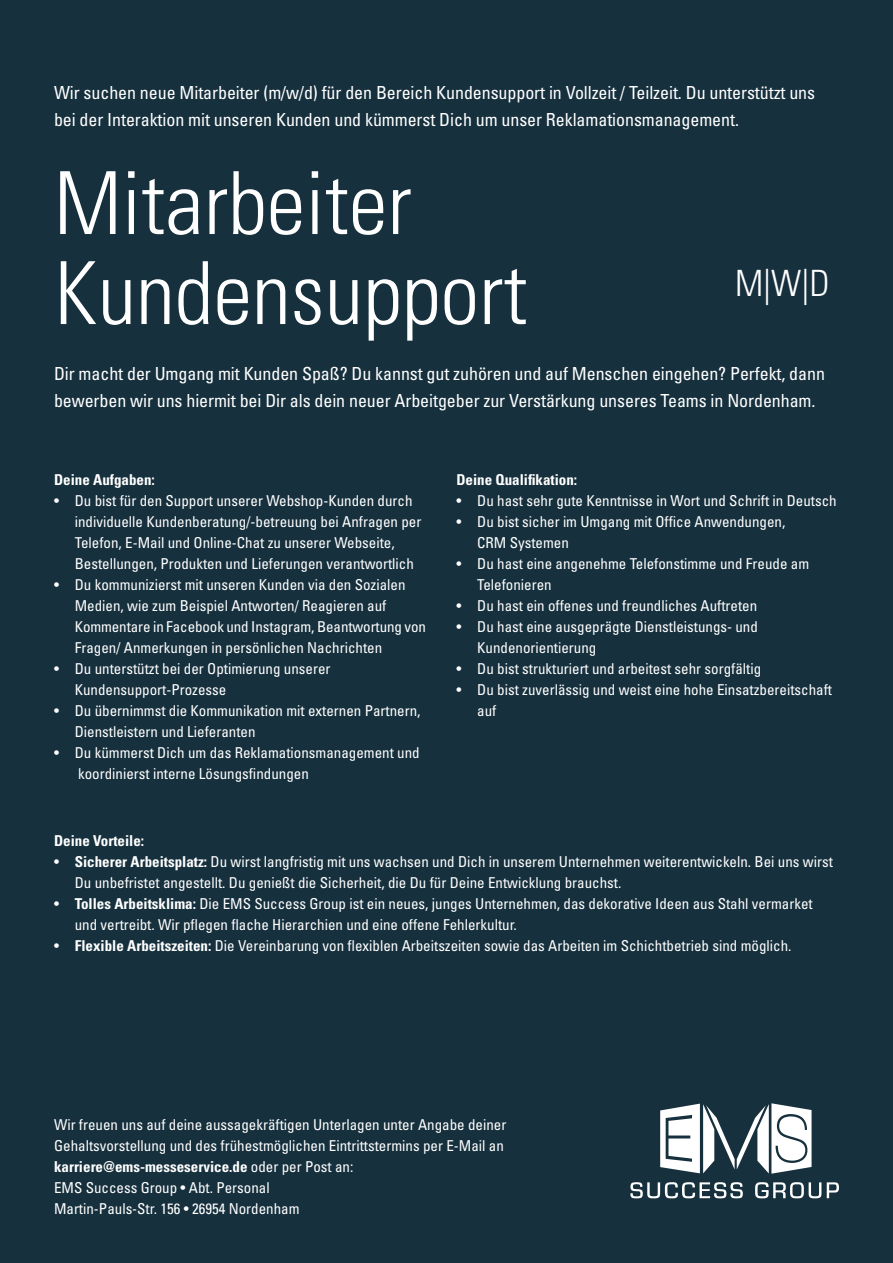
<style>
.page{position:relative;width:893px;height:1263px;background:#16303d}
.page>*{position:absolute;margin:0;border:0;box-sizing:border-box;transform-origin:0 0}
.t1{font:300 condensed 87px "Univers LT Std";color:#fff}
.t2{font:300 condensed 36.15px "Univers LT Std";color:#fff}
.Einleitung{font:condensed 18px/27px "Univers LT Std";letter-spacing:-.005em;color:#fff}
.Einleitung-2{font:condensed 15px/21px "Univers LT Std";color:#fff}
.Einleitung-3{font:700 condensed 15px "Univers LT Std";color:#fff}
.s1{font-weight:700}
</style>
<div class="page">
<svg style="left:660px;top:1103px;width:151px;height:71px"></svg>
<svg style="left:630px;top:1182px;width:113px;height:16px"></svg>
<svg style="left:755px;top:1182px;width:66px;height:16px"></svg>
<svg style="left:827px;top:1182px;width:12px;height:16px"></svg>
<p class="Einleitung" style="left:54px;top:79px;width:763px">Wir suchen neue Mitarbeiter (m/w/d) für den Bereich Kundensupport in Vollzeit / Teilzeit. Du unterstützt uns bei der Interaktion mit unseren Kunden und kümmerst Dich um unser Reklamationsmanagement.</p>
<p class="t1" style="left:54px;top:151px;width:359px">Mitarbeiter</p>
<p class="t1" style="left:54px;top:241px;width:475px">Kundensupport</p>
<p class="t2" style="left:735px;top:262px;width:96px">M|W|D</p>
<p class="Einleitung" style="left:54px;top:360px;width:772px">Dir macht der Umgang mit Kunden Spaß? Du kannst gut zuhören und auf Menschen eingehen? Perfekt, dann bewerben wir uns hiermit bei Dir als dein neuer Arbeitgeber zur Verstärkung unseres Teams in Nordenham.</p>
<p class="Einleitung-3" style="left:54px;top:471px;width:102px">Deine Aufgaben:</p>
<p class="Einleitung-2" style="left:75px;top:490px;width:348px;text-indent:-21px">• Du bist für den Support unserer Webshop-Kunden durch individuelle Kundenberatung/-betreuung bei Anfragen per Telefon, E-Mail und Online-Chat zu unserer Webseite, Bestellungen, Produkten und Lieferungen verantwortlich</p>
<p class="Einleitung-2" style="left:75px;top:574px;width:353px;text-indent:-21px">• Du kommunizierst mit unseren Kunden via den Sozialen Medien, wie zum Beispiel Antworten/ Reagieren auf Kommentare in Facebook und Instagram, Beantwortung von Fragen/ Anmerkungen in persönlichen Nachrichten</p>
<p class="Einleitung-2" style="left:54px;top:658px;width:278px">• Du unterstützt bei der Optimierung unserer</p>
<p class="Einleitung-2" style="left:75px;top:679px;width:153px">Kundensupport-Prozesse</p>
<p class="Einleitung-2" style="left:75px;top:700px;width:347px;text-indent:-21px">• Du übernimmst die Kommunikation mit externen Partnern,<br>Dienstleistern und Lieferanten</p>
<p class="Einleitung-2" style="left:78px;top:742px;width:343px;text-indent:-24px">• Du kümmerst Dich um das Reklamationsmanagement und koordinierst interne Lösungsfindungen</p>
<p class="Einleitung-3" style="left:456px;top:471px;width:122px">Deine Qualifikation:</p>
<p class="Einleitung-2" style="left:456px;top:490px;width:382px">• Du hast sehr gute Kenntnisse in Wort und Schrift in Deutsch</p>
<p class="Einleitung-2" style="left:456px;top:511px;width:331px">• Du bist sicher im Umgang mit Office Anwendungen,</p>
<p class="Einleitung-2" style="left:477px;top:532px;width:93px">CRM Systemen</p>
<p class="Einleitung-2" style="left:477px;top:553px;width:334px;text-indent:-21px">• Du hast eine angenehme Telefonstimme und Freude am<br>Telefonieren</p>
<p class="Einleitung-2" style="left:456px;top:595px;width:302px">• Du hast ein offenes und freundliches Auftreten</p>
<p class="Einleitung-2" style="left:456px;top:616px;width:303px">• Du hast eine ausgeprägte Dienstleistungs- und</p>
<p class="Einleitung-2" style="left:477px;top:637px;width:121px">Kundenorientierung</p>
<p class="Einleitung-2" style="left:456px;top:658px;width:306px">• Du bist strukturiert und arbeitest sehr sorgfältig</p>
<p class="Einleitung-2" style="left:477px;top:679px;width:356px;text-indent:-21px">• Du bist zuverlässig und weist eine hohe Einsatzbereitschaft auf</p>
<p class="Einleitung-3" style="left:54px;top:831px;width:92px">Deine Vorteile:</p>
<p class="Einleitung-2" style="left:75px;top:850px;width:760px;text-indent:-21px">• <span class="s1">Sicherer Arbeitsplatz:</span> Du wirst langfristig mit uns wachsen und Dich in unserem Unternehmen weiterentwickeln. Bei uns wirst<br>Du unbefristet angestellt. Du genießt die Sicherheit, die Du für Deine Entwicklung brauchst.</p>
<p class="Einleitung-2" style="left:54px;top:892px;width:760px">• <span class="s1">Tolles Arbeitsklima:</span> Die EMS Success Group ist ein neues, junges Unternehmen, das dekorative Ideen aus Stahl vermarket</p>
<p class="Einleitung-2" style="left:75px;top:913px;width:444px">und vertreibt. Wir pflegen flache Hierarchien und eine offene Fehlerkultur.</p>
<p class="Einleitung-2" style="left:54px;top:934px;width:739px">• <span class="s1">Flexible Arbeitszeiten:</span> Die Vereinbarung von flexiblen Arbeitszeiten sowie das Arbeiten im Schichtbetrieb sind möglich.</p>
<p class="Einleitung-2" style="left:54px;top:1114px;width:454px">Wir freuen uns auf deine aussagekräftigen Unterlagen unter Angabe deiner<br>Gehaltsvorstellung und des frühestmöglichen Eintrittstermins per E-Mail an <span class="s1">karriere@ems-messeservice.de</span> oder per Post an:</p>
<p class="Einleitung-2" style="left:54px;top:1177px;width:217px">EMS Success Group • Abt. Personal</p>
<p class="Einleitung-2" style="left:54px;top:1198px;width:247px">Martin-Pauls-Str. 156 • 26954 Nordenham</p>
</div>
